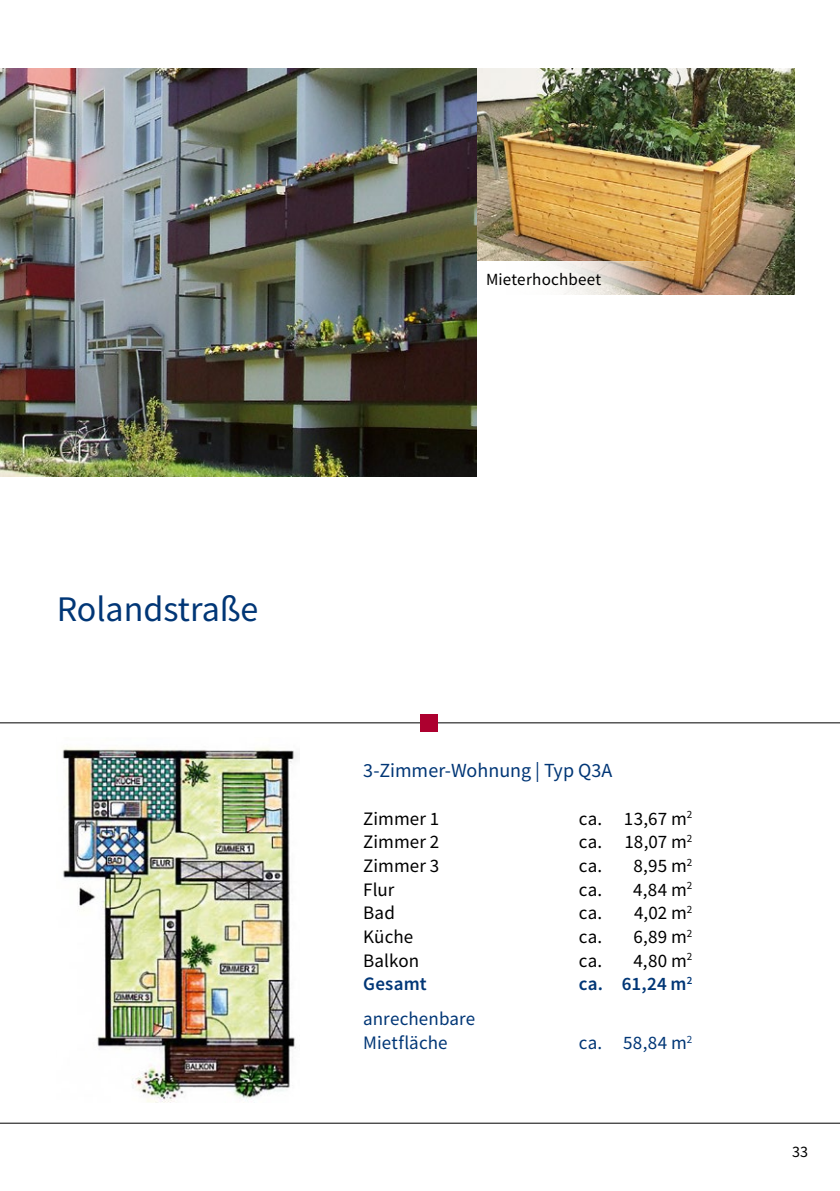
<style>
.page{position:relative;width:840px;height:1191px;background:#fff}
.page>*{position:absolute;margin:0;border:0;box-sizing:border-box;transform-origin:0 0}
.t1{font:36px "Source Sans Pro";color:#003676}
.t2{font:20px "Source Sans Pro";color:#003676}
.t3{font:19px "Source Sans Pro";letter-spacing:.005em;color:#000}
.t4{font:19px/23.6px "Source Sans Pro";letter-spacing:.005em;color:#003676}
.t5{font:600 19px "Source Sans Pro";letter-spacing:.005em;color:#003676}
.t6{font:17px "Source Sans Pro";letter-spacing:.015em;color:#000}
.t7{font:16px "Source Sans Pro";color:#000}
</style>
<div class="page">
<img style="left:476px;top:68px;width:318px;height:226px">
<hr style="left:0;top:722px;width:839px;height:1px;background:#000">
<hr style="left:0;top:1122px;width:839px;height:1px;background:#000">
<div style="left:420px;top:714px;width:17px;height:17px;background:#ad002f"></div>
<img style="left:62px;top:746px;width:235px;height:356px">
<svg style="left:476px;top:261px;width:186px;height:34px"></svg>
<img style="left:0;top:68px;width:476px;height:408px">
<svg style="left:0;top:446px;width:11px;height:31px"></svg>
<p class="t6" style="left:486px;top:268px;width:117px">Mieterhochbeet</p>
<h1 class="t1" style="left:57px;top:586px;width:203px">Rolandstraße</h1>
<p class="t2" style="left:363px;top:757px;width:250px">3-Zimmer-Wohnung | Typ Q3A</p>
<p class="t3" style="left:363px;top:806px;width:78px">Zimmer 1</p>
<p class="t3" style="left:578px;top:806px;width:115px">ca. 13,67 m<sup>2</sup></p>
<p class="t3" style="left:363px;top:830px;width:78px">Zimmer 2</p>
<p class="t3" style="left:578px;top:830px;width:115px">ca. 18,07 m<sup>2</sup></p>
<p class="t3" style="left:363px;top:853px;width:78px">Zimmer 3</p>
<p class="t3" style="left:578px;top:853px;width:115px">ca. 8,95 m<sup>2</sup></p>
<p class="t3" style="left:363px;top:877px;width:33px">Flur</p>
<p class="t3" style="left:578px;top:877px;width:115px">ca. 4,84 m<sup>2</sup></p>
<p class="t3" style="left:363px;top:901px;width:33px">Bad</p>
<p class="t3" style="left:578px;top:901px;width:115px">ca. 4,02 m<sup>2</sup></p>
<p class="t3" style="left:363px;top:924px;width:52px">Küche</p>
<p class="t3" style="left:578px;top:924px;width:115px">ca. 6,89 m<sup>2</sup></p>
<p class="t3" style="left:363px;top:948px;width:57px">Balkon</p>
<p class="t3" style="left:578px;top:948px;width:115px">ca. 4,80 m<sup>2</sup></p>
<p class="t5" style="left:363px;top:971px;width:65px">Gesamt</p>
<p class="t5" style="left:578px;top:971px;width:115px">ca. 61,24 m<sup>2</sup></p>
<p class="t4" style="left:363px;top:1007px;width:114px">anrechenbare<br>Mietfläche</p>
<p class="t4" style="left:578px;top:1031px;width:115px">ca. 58,84 m<sup>2</sup></p>
<p class="t7" style="left:791px;top:1141px;width:17px">33</p>
</div>
